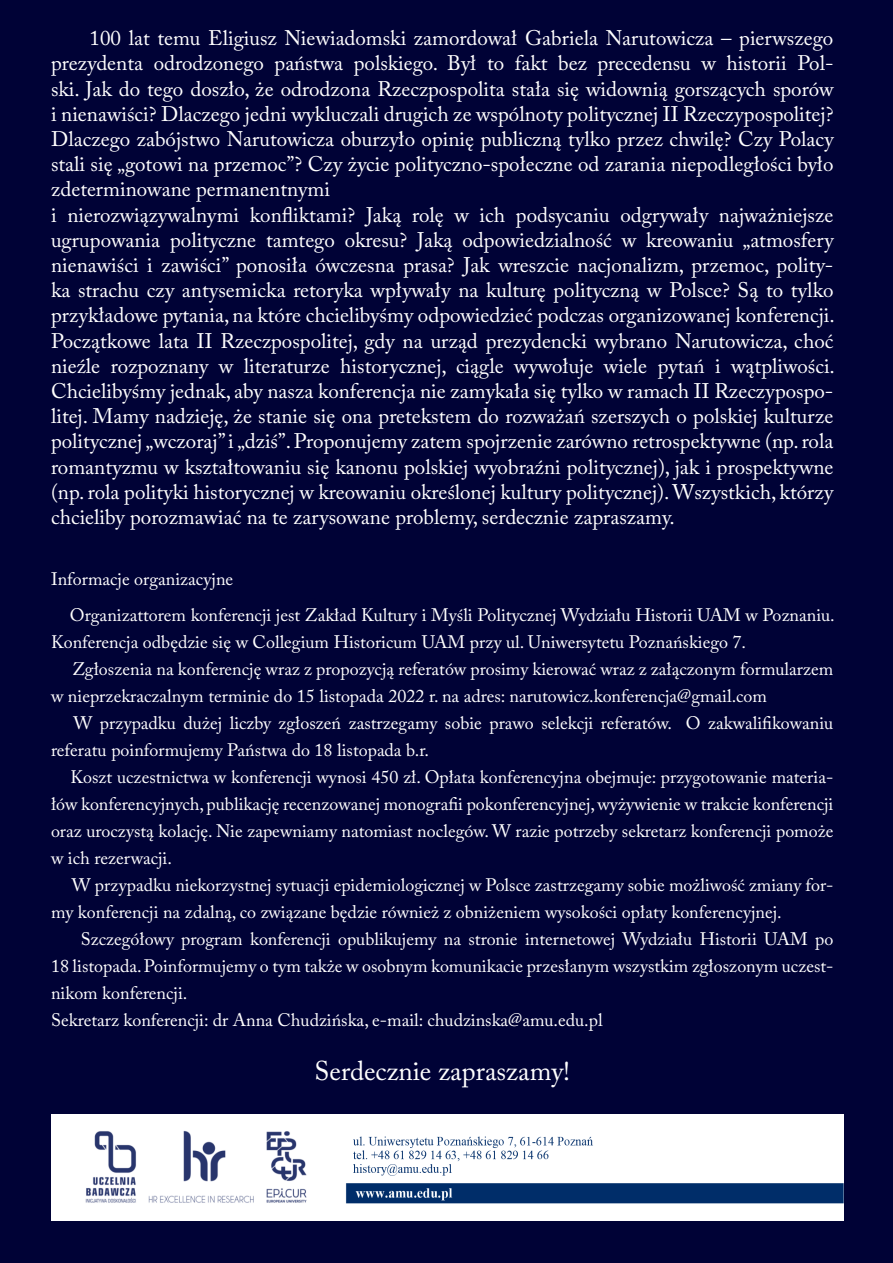
<style>
.page{position:relative;width:893px;height:1263px;background:#000236}
.page>*{position:absolute;margin:0;border:0;box-sizing:border-box;transform-origin:0 0}
.t1{font:27px "Adobe Caslon Pro";color:#fff}
.t2{font:21px/25.2px "Adobe Caslon Pro";color:#fff}
.t3{font:18px/36px "Adobe Caslon Pro";color:#fff}
</style>
<div class="page">
<img style="left:51px;top:1114px;width:793px;height:106px">
<p class="t2" style="left:51px;top:25px;width:785px;text-indent:39px">100 lat temu Eligiusz Niewiadomski zamordował Gabriela Narutowicza – pierwszego prezydenta odrodzonego państwa polskiego. Był to fakt bez precedensu w historii Pol&shy;ski. Jak do tego doszło, że odrodzona Rzeczpospolita stała się widownią gorszących sporów i nienawiści? Dlaczego jedni wykluczali drugich ze wspólnoty politycznej II Rzeczypospolitej?<br>Dlaczego zabójstwo Narutowicza oburzyło opinię publiczną tylko przez chwilę? Czy Polacy stali się „gotowi na przemoc”? Czy życie polityczno-społeczne od zarania niepodległości było zdeterminowane permanentnymi<br>i nierozwiązywalnymi konfliktami? Jaką rolę w ich podsycaniu odgrywały najważniejsze ugrupowania polityczne tamtego okresu? Jaką odpowiedzialność w kreowaniu „atmosfery nienawiści i zawiści” ponosiła ówczesna prasa? Jak wreszcie nacjonalizm, przemoc, polity&shy;ka strachu czy antysemicka retoryka wpływały na kulturę polityczną w Polsce? Są to tylko przykładowe pytania, na które chcielibyśmy odpowiedzieć podczas organizowanej konferencji.<br>Początkowe lata II Rzeczpospolitej, gdy na urząd prezydencki wybrano Narutowicza, choć nieźle rozpoznany w literaturze historycznej, ciągle wywołuje wiele pytań i wątpliwości.<br>Chcielibyśmy jednak, aby nasza konferencja nie zamykała się tylko w ramach II Rzeczypospo&shy;litej. Mamy nadzieję, że stanie się ona pretekstem do rozważań szerszych o polskiej kulturze politycznej „wczoraj” i „dziś”. Proponujemy zatem spojrzenie zarówno retrospektywne (np. rola romantyzmu w kształtowaniu się kanonu polskiej wyobraźni politycznej), jak i prospektywne (np. rola polityki historycznej w kreowaniu określonej kultury politycznej). Wszystkich, którzy chcieliby porozmawiać na te zarysowane problemy, serdecznie zapraszamy.</p>
<p class="t3" style="left:70px;top:561px;width:766px;text-indent:-19px">Informacje organizacyjne<br>Organizattorem konferencji jest Zakład Kultury i Myśli Politycznej Wydziału Historii UAM w Poznaniu.</p>
<p class="t3" style="left:51px;top:624px;width:697px">Konferencja odbędzie się w Collegium Historicum UAM przy ul. Uniwersytetu Poznańskiego 7.</p>
<p class="t3" style="left:72px;top:651px;width:762px">Zgłoszenia na konferencję wraz z propozycją referatów prosimy kierować wraz z załączonym formularzem</p>
<p class="t3" style="left:51px;top:678px;width:717px">w nieprzekraczalnym terminie do 15 listopada 2022 r. na adres: narutowicz.konferencja@gmail.com</p>
<p class="t3" style="left:73px;top:705px;width:761px">W przypadku dużej liczby zgłoszeń zastrzegamy sobie prawo selekcji referatów. O zakwalifikowaniu</p>
<p class="t3" style="left:51px;top:732px;width:379px">referatu poinformujemy Państwa do 18 listopada b.r.</p>
<p class="t3" style="left:70px;top:759px;width:764px">Koszt uczestnictwa w konferencji wynosi 450 zł. Opłata konferencyjna obejmuje: przygotowanie materia-</p>
<p class="t3" style="left:51px;top:786px;width:784px">łów konferencyjnych, publikację recenzowanej monografii pokonferencyjnej, wyżywienie w trakcie konferencji</p>
<p class="t3" style="left:51px;top:813px;width:784px">oraz uroczystą kolację. Nie zapewniamy natomiast noclegów. W razie potrzeby sekretarz konferencji pomoże</p>
<p class="t3" style="left:51px;top:840px;width:122px">w ich rezerwacji.</p>
<p class="t3" style="left:72px;top:867px;width:763px">W przypadku niekorzystnej sytuacji epidemiologicznej w Polsce zastrzegamy sobie możliwość zmiany for-</p>
<p class="t3" style="left:51px;top:894px;width:732px">my konferencji na zdalną, co związane będzie również z obniżeniem wysokości opłaty konferencyjnej.</p>
<p class="t3" style="left:81px;top:921px;width:754px">Szczegółowy program konferencji opublikujemy na stronie internetowej Wydziału Historii UAM po</p>
<p class="t3" style="left:51px;top:948px;width:784px">18 listopada. Poinformujemy o tym także w osobnym komunikacie przesłanym wszystkim zgłoszonym uczest-</p>
<p class="t3" style="left:51px;top:975px;width:138px">nikom konferencji.</p>
<p class="t3" style="left:51px;top:1002px;width:553px">Sekretarz konferencji: dr Anna Chudzińska, e-mail: chudzinska@amu.edu.pl</p>
<p class="t1" style="left:314px;top:1055px;width:257px">Serdecznie zapraszamy!</p>
</div>
